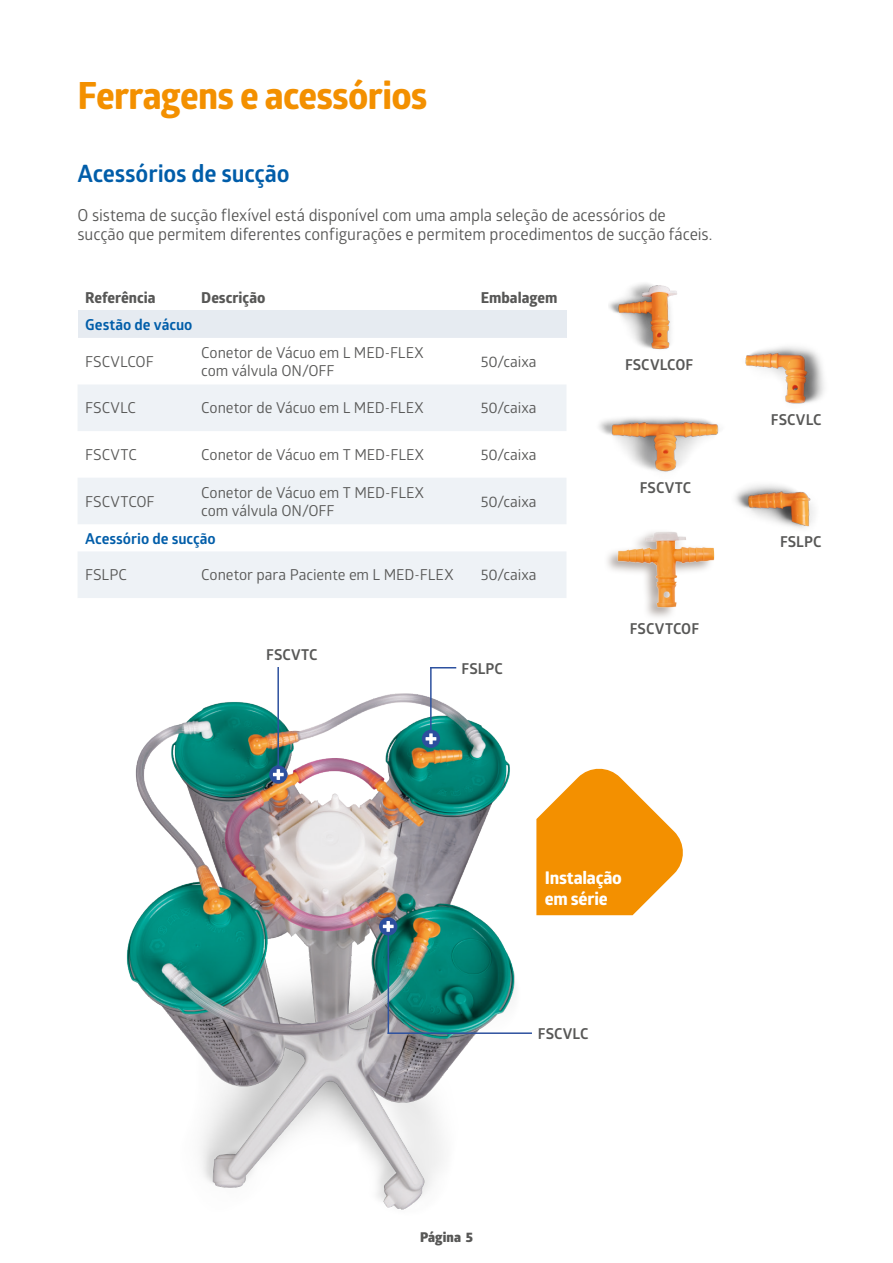
<style>
.page{position:relative;width:893px;height:1263px;background:#fff}
.page>*{position:absolute;margin:0;border:0;box-sizing:border-box;transform-origin:0 0}
.MEDLINE_-_Headline__L{font:700 37.5px "Globerx";letter-spacing:-.02em;color:#f39000}
.MEDLINE_-_Body_-_bullet{font:700 24px "Glober";letter-spacing:-.005em;color:#005da9}
.MEDLINE_-_Headline__L-2{font:700 17.55px/20.5px "Globerx";letter-spacing:-.015em;color:#fff}
.MEDLINE_-_Body_-_bullet-2{font:16.5px/19.5px "Glober";letter-spacing:-.005em;color:#575756}
.t1{font:15px/17.9px "Glober";letter-spacing:-.005em;color:#575756}
.MEDLINE_-_Body_-_bullet-3{font:700 15px "Glober";letter-spacing:.005em;color:#575756}
.t2{font:700 15px "Glober";color:#005da9}
.Table_Heads{font:700 15px "Globerx";color:#575756}
.t3{font:800 13.5px "Glober";letter-spacing:.005em;color:#575756}
</style>
<div class="page">
<div style="left:78px;top:311px;width:488px;height:27px;background:#e6ebf1"></div>
<div style="left:78px;top:385px;width:488px;height:46px;background:#eef2f6"></div>
<div style="left:78px;top:478px;width:488px;height:46px;background:#eef2f6"></div>
<div style="left:78px;top:552px;width:488px;height:46px;background:#eef2f6"></div>
<img style="left:609px;top:283px;width:68px;height:67px">
<img style="left:735px;top:484px;width:79px;height:45px">
<img style="left:745px;top:346px;width:79px;height:58px">
<img style="left:599px;top:417px;width:120px;height:55px">
<img style="left:126px;top:693px;width:389px;height:517px">
<svg style="left:536px;top:768px;width:147px;height:147px"></svg>
<hr style="left:277px;top:667px;width:2px;height:108px;background:#2d519f">
<div style="left:269px;top:765px;width:18px;height:19px;background:#2c4f9e;border-radius:50%"></div>
<svg style="left:273px;top:769px;width:11px;height:11px"></svg>
<hr style="left:430px;top:667px;width:2px;height:72px;background:#2d519f">
<div style="left:422px;top:730px;width:18px;height:18px;background:#2c4f9e;border-radius:50%"></div>
<svg style="left:425px;top:733px;width:11px;height:11px"></svg>
<hr style="left:388px;top:926px;width:1px;height:108px;background:#2d519f">
<div style="left:379px;top:917px;width:18px;height:18px;background:#2c4f9e;border-radius:50%"></div>
<svg style="left:383px;top:921px;width:11px;height:11px"></svg>
<svg style="left:432px;top:667px;width:24px;height:1px"></svg>
<hr style="left:388px;top:1032px;width:144px;height:2px;background:#2d519f">
<div style="left:603px;top:528px;width:112px;height:92px;background:#a19792;opacity:.82"></div>
<img style="left:611px;top:529px;width:104px;height:82px">
<p class="MEDLINE_-_Headline__L" style="left:78px;top:68px;width:351px">Ferragens e acessórios</p>
<p class="MEDLINE_-_Body_-_bullet" style="left:78px;top:157px;width:214px">Acessórios de sucção</p>
<p class="MEDLINE_-_Body_-_bullet-2" style="left:78px;top:204px;width:636px">O sistema de sucção flexível está disponível com uma ampla seleção de acessórios de sucção que permitem diferentes configurações e permitem procedimentos de sucção fáceis.</p>
<p class="Table_Heads" style="left:85px;top:287px;width:72px">Referência</p>
<p class="Table_Heads" style="left:201px;top:287px;width:66px">Descrição</p>
<p class="Table_Heads" style="left:481px;top:287px;width:78px">Embalagem</p>
<p class="t2" style="left:85px;top:314px;width:109px">Gestão de vácuo</p>
<p class="t1" style="left:85px;top:352px;width:70px">FSCVLCOF</p>
<p class="t1" style="left:201px;top:343px;width:224px">Conetor de Vácuo em L MED-FLEX com válvula ON/OFF</p>
<p class="t1" style="left:481px;top:352px;width:57px">50/caixa</p>
<p class="t1" style="left:85px;top:399px;width:52px">FSCVLC</p>
<p class="t1" style="left:201px;top:399px;width:224px">Conetor de Vácuo em L MED-FLEX</p>
<p class="t1" style="left:481px;top:399px;width:57px">50/caixa</p>
<p class="t1" style="left:85px;top:445px;width:53px">FSCVTC</p>
<p class="t1" style="left:201px;top:445px;width:224px">Conetor de Vácuo em T MED-FLEX</p>
<p class="t1" style="left:481px;top:445px;width:57px">50/caixa</p>
<p class="t1" style="left:85px;top:492px;width:71px">FSCVTCOF</p>
<p class="t1" style="left:201px;top:483px;width:224px">Conetor de Vácuo em T MED-FLEX com válvula ON/OFF</p>
<p class="t1" style="left:481px;top:492px;width:57px">50/caixa</p>
<p class="t2" style="left:85px;top:528px;width:132px">Acessório de sucção</p>
<p class="t1" style="left:85px;top:565px;width:43px">FSLPC</p>
<p class="t1" style="left:201px;top:565px;width:254px">Conetor para Paciente em L MED-FLEX</p>
<p class="t1" style="left:481px;top:565px;width:57px">50/caixa</p>
<p class="MEDLINE_-_Body_-_bullet-3" style="left:266px;top:644px;width:53px">FSCVTC</p>
<p class="MEDLINE_-_Body_-_bullet-3" style="left:462px;top:658px;width:43px">FSLPC</p>
<p class="MEDLINE_-_Body_-_bullet-3" style="left:625px;top:354px;width:70px">FSCVLCOF</p>
<p class="MEDLINE_-_Body_-_bullet-3" style="left:640px;top:477px;width:53px">FSCVTC</p>
<p class="MEDLINE_-_Body_-_bullet-3" style="left:630px;top:619px;width:71px">FSCVTCOF</p>
<p class="MEDLINE_-_Body_-_bullet-3" style="left:771px;top:409px;width:52px">FSCVLC</p>
<p class="MEDLINE_-_Body_-_bullet-3" style="left:780px;top:531px;width:43px">FSLPC</p>
<p class="MEDLINE_-_Headline__L-2" style="left:545px;top:868px;width:79px">Instalação em série</p>
<p class="MEDLINE_-_Body_-_bullet-3" style="left:538px;top:1023px;width:52px">FSCVLC</p>
<p class="t3" style="left:420px;top:1227px;width:54px">Página 5</p>
</div>
